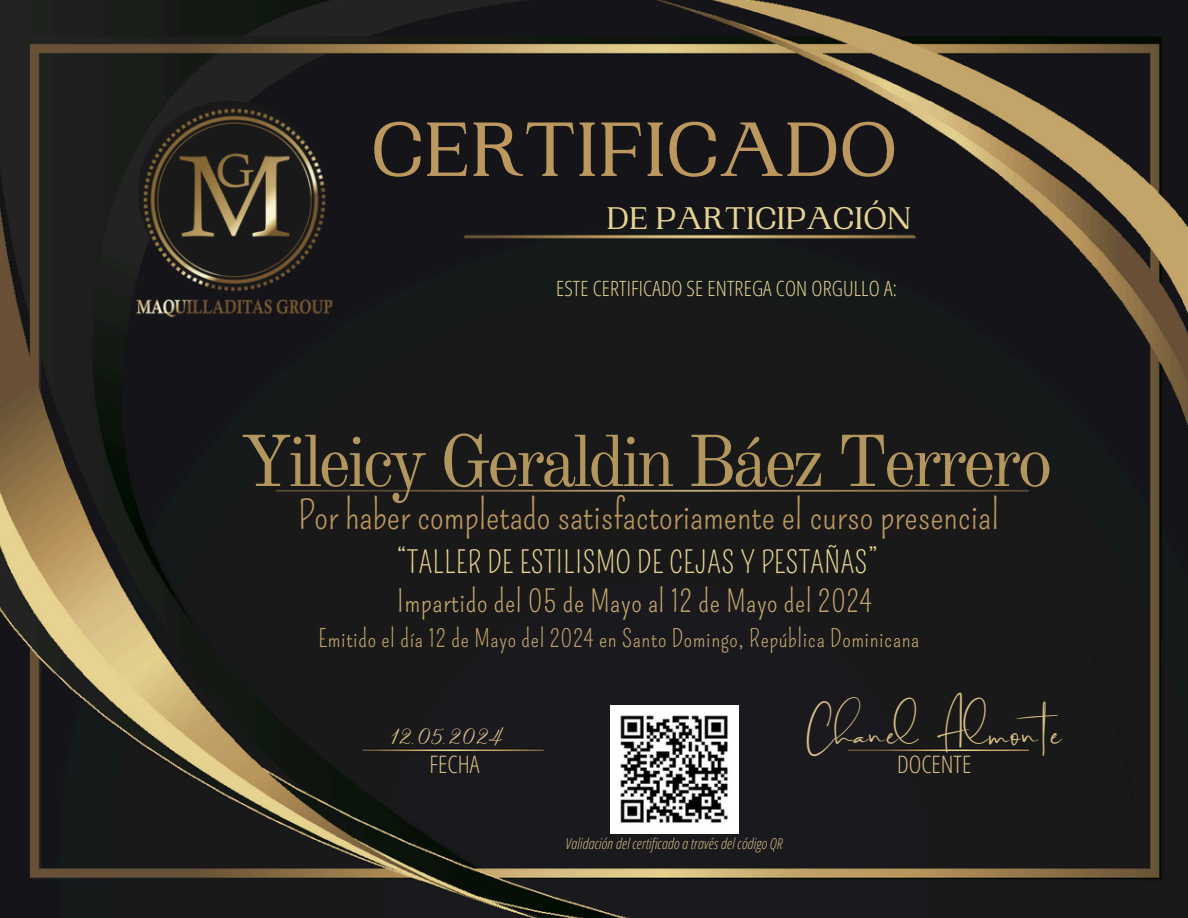
<style>
.page{position:relative;width:1188px;height:918px;background:#fff}
.page>*{position:absolute;margin:0;border:0;box-sizing:border-box;transform-origin:0 0}
.t1{font:500 81px "PP Woodland";color:#bc975e}
.t2{font:72px "Old Standard";letter-spacing:-.06em;color:#b2965d}
.t3{font:41.4px "Brilliant Signature 1";letter-spacing:.03em;color:#d9be85}
.t4{font:39px "Pompiere";color:#bc975e}
.t5{font:500 33px "PP Woodland";color:#e7d491}
.t6{font:30px/39.3px "Pompiere";letter-spacing:.015em;color:#c5a76c}
.t7{font:24px "Pompiere";letter-spacing:.025em;color:#c5a76c}
.t8{font:300 24px "Open Sans Condensed";color:#d9be85}
.t9{font:22.5px "Stoic";letter-spacing:.08em;color:#d9be85}
.t10{font:300 21px "Open Sans Condensed";letter-spacing:.005em;color:#e7d491}
.t11{font:italic 300 15px "Open Sans Condensed";letter-spacing:.005em;color:#d9be85}
.s1{color:#e7d491}
</style>
<div class="page">
<img style="left:0;top:0;width:1188px;height:918px">
<img style="left:100px;top:102px;width:270px;height:216px">
<img style="left:611px;top:706px;width:128px;height:128px">
<p class="t1" style="left:371px;top:103px;width:528px">CERTIFICADO</p>
<p class="t5" style="left:607px;top:199px;width:306px">DE PARTICIPACIÓN</p>
<h4 class="t10" style="left:556px;top:273px;width:342px">ESTE CERTIFICADO SE ENTREGA CON ORGULLO A:</h4>
<h6 class="t2" style="left:240px;top:417px;width:815px">Yileicy Geraldin Báez Terrero</h6>
<h3 class="t4" style="left:298px;top:492px;width:702px">Por haber completado satisfactoriamente el curso presencial</h3>
<h3 class="t6" style="left:397px;top:543px;width:483px"><span class="s1">“TALLER DE ESTILISMO DE CEJAS Y PESTAÑAS”<br></span>Impartido del 05 de Mayo al 12 de Mayo del 2024</h3>
<p class="t7" style="left:318px;top:625px;width:602px">Emitido el día 12 de Mayo del 2024 en Santo Domingo, República Dominicana</p>
<h6 class="t3" style="left:806px;top:713px;width:277px">Chanel Almonte</h6>
<h5 class="t9" style="left:389px;top:726px;width:115px">12.05.2024</h5>
<p class="t8" style="left:429px;top:747px;width:52px">FECHA</p>
<h2 class="t8" style="left:897px;top:747px;width:76px">DOCENTE</h2>
<p class="t11" style="left:566px;top:833px;width:218px">Validación del certificado a través del código QR</p>
</div>
